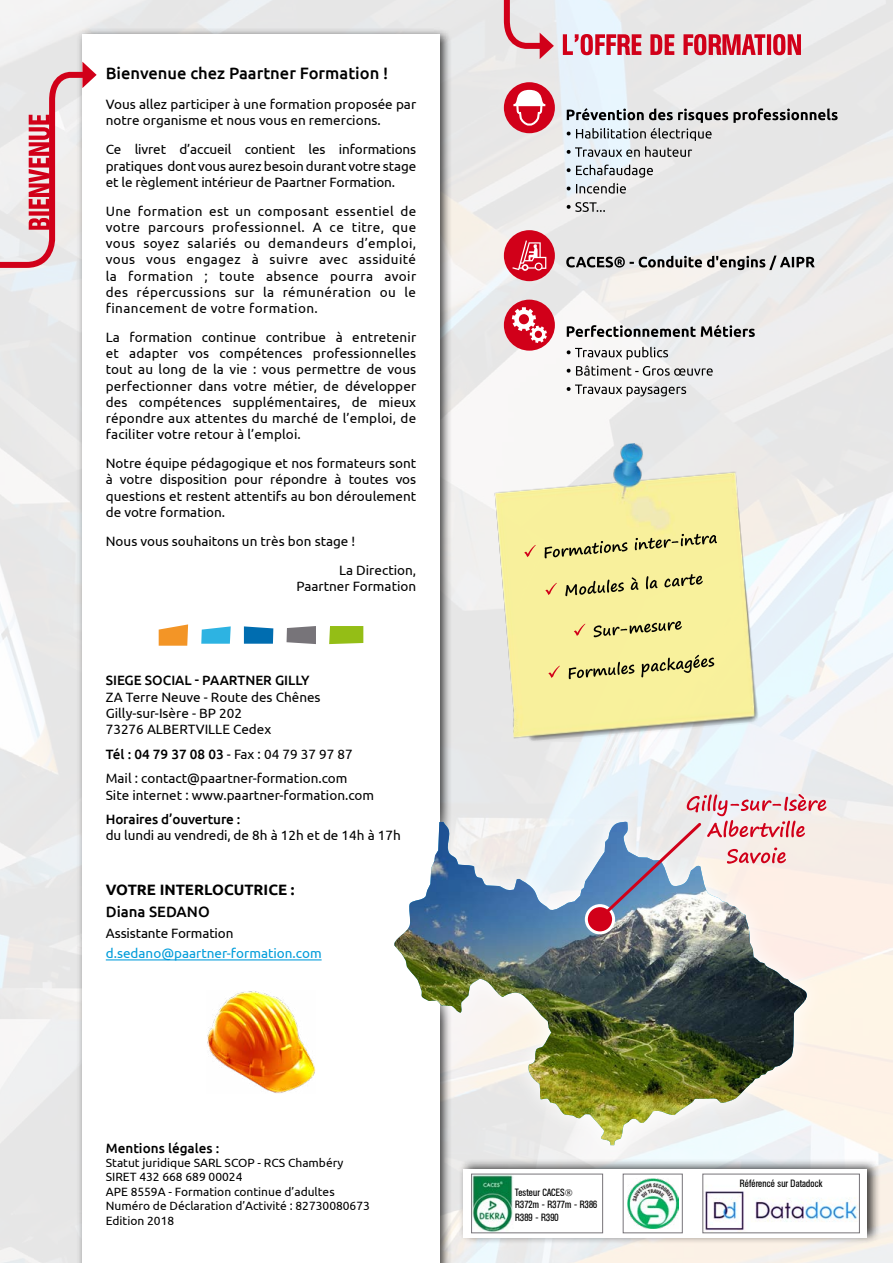
<style>
.page{position:relative;width:893px;height:1263px;background:#fff}
.page>*{position:absolute;margin:0;border:0;box-sizing:border-box;transform-origin:0 0}
.t1{font:500 16.5px "Ubuntu";color:#000}
.t2{font:700 15px "Ubuntu";color:#000}
.t3{font:500 15px "Ubuntu";color:#000}
.t4{font:13.5px/16.2px "Ubuntu";color:#000}
.t5{font:500 13.5px "Ubuntu";color:#000}
.t6{font:13.5px "Ubuntu";color:#009cda}
.t7{font:12px/14.4px "Ubuntu";color:#000}
.t8{font:10.5px/12.6px "Agent Con DB Normal";color:#000}
.s1{font-weight:500}
</style>
<div class="page">
<img style="left:0;top:0;width:893px;height:1263px">
<div style="left:76px;top:28px;width:376px;height:1235px;background:#000;opacity:.75"></div>
<div style="left:82px;top:34px;width:358px;height:1229px;background:#fff"></div>
<svg style="left:0;top:62px;width:97px;height:209px"></svg>
<svg style="left:563px;top:34px;width:238px;height:21px;background:#db6877"></svg>
<svg style="left:501px;top:0;width:53px;height:59px;background:#e3bbc0"></svg>
<svg style="left:440px;top:803px;width:385px;height:360px"></svg>
<svg style="left:440px;top:821px;width:371px;height:324px;fill:#feefe6"></svg>
<img style="left:394px;top:822px;width:379px;height:323px">
<div style="left:586px;top:906px;width:28px;height:27px;background:#d10019;border-radius:50%"></div>
<div style="left:585px;top:904px;width:30px;height:30px;border:3px solid #fff;border-radius:50%"></div>
<svg style="left:600px;top:794px;width:226px;height:124px;background:#d6ccd3"></svg>
<hr style="left:106px;top:959px;width:216px;height:1px;background:#009cda">
<svg style="left:159px;top:624px;width:29px;height:22px"></svg>
<svg style="left:201px;top:626px;width:30px;height:18px"></svg>
<svg style="left:244px;top:626px;width:29px;height:18px"></svg>
<svg style="left:287px;top:626px;width:29px;height:18px"></svg>
<svg style="left:329px;top:626px;width:34px;height:18px"></svg>
<img style="left:207px;top:991px;width:108px;height:102px">
<div style="left:459px;top:1158px;width:422px;height:86px;background:#000;opacity:.75"></div>
<div style="left:463px;top:1169px;width:404px;height:68px;background:#fff"></div>
<svg style="left:622px;top:1173px;width:61px;height:60px"></svg>
<svg style="left:471px;top:1173px;width:132px;height:60px"></svg>
<svg style="left:702px;top:1173px;width:158px;height:60px"></svg>
<svg style="left:567px;top:202px;width:38px;height:10px"></svg>
<svg style="left:567px;top:165px;width:86px;height:29px;background:#c2c5c8"></svg>
<svg style="left:567px;top:108px;width:271px;height:49px;background:#c4c6c8"></svg>
<div style="left:504px;top:82px;width:51px;height:51px;background:#d10019;border-radius:50%"></div>
<svg style="left:513px;top:90px;width:32px;height:36px"></svg>
<svg style="left:567px;top:384px;width:119px;height:12px"></svg>
<svg style="left:567px;top:347px;width:146px;height:29px"></svg>
<svg style="left:567px;top:325px;width:188px;height:12px;background:#929293"></svg>
<div style="left:504px;top:300px;width:51px;height:51px;background:#d10019;border-radius:50%"></div>
<svg style="left:512px;top:307px;width:35px;height:36px"></svg>
<div style="left:504px;top:230px;width:51px;height:51px;background:#d10019;border-radius:50%"></div>
<svg style="left:512px;top:240px;width:34px;height:31px"></svg>
<svg style="left:566px;top:256px;width:249px;height:14px;background:#a09f9f"></svg>
<img style="left:489px;top:434px;width:276px;height:314px">
<svg style="left:569px;top:655px;width:145px;height:24px;background:#cec781"></svg>
<svg style="left:548px;top:666px;width:12px;height:12px"></svg>
<svg style="left:594px;top:621px;width:88px;height:16px"></svg>
<svg style="left:574px;top:624px;width:11px;height:12px"></svg>
<svg style="left:565px;top:574px;width:138px;height:22px;background:#cfc982"></svg>
<svg style="left:545px;top:583px;width:12px;height:12px"></svg>
<svg style="left:545px;top:534px;width:172px;height:24px;background:#d3cc84"></svg>
<svg style="left:524px;top:545px;width:12px;height:12px"></svg>
<p class="t1" style="left:106px;top:62px;width:284px">Bienvenue chez Paartner Formation !</p>
<p class="t4" style="left:106px;top:96px;width:312px">Vous allez participer à une formation proposée par notre organisme et nous vous en remercions.</p>
<p class="t4" style="left:106px;top:141px;width:312px;text-align:justify">Ce livret d’accueil contient les informations pratiques dont vous aurez besoin durant votre stage et le règlement intérieur de Paartner Formation.</p>
<p class="t4" style="left:106px;top:202px;width:312px;text-align:justify">Une formation est un composant essentiel de votre parcours professionnel. A ce titre, que vous soyez salariés ou demandeurs d’emploi, vous vous engagez à suivre avec assiduité la formation ; toute absence pourra avoir des répercussions sur la rémunération ou le financement de votre formation.</p>
<p class="t4" style="left:106px;top:329px;width:312px;text-align:justify">La formation continue contribue à entretenir et adapter vos compétences professionnelles tout au long de la vie : vous permettre de vous perfectionner dans votre métier, de développer des compétences supplémentaires, de mieux répondre aux attentes du marché de l’emploi, de faciliter votre retour à l’emploi.</p>
<p class="t4" style="left:106px;top:455px;width:312px;text-align:justify">Notre équipe pédagogique et nos formateurs sont à votre disposition pour répondre à toutes vos questions et restent attentifs au bon déroulement de votre formation.</p>
<p class="t4" style="left:339px;top:526px;width:79px;line-height:29px;text-indent:-233px">Nous vous souhaitons un très bon stage !<br>La Direction,</p>
<p class="t4" style="left:296px;top:577px;width:121px">Paartner Formation</p>
<p class="t5" style="left:106px;top:672px;width:205px">SIEGE SOCIAL - PAARTNER GILLY</p>
<p class="t4" style="left:106px;top:688px;width:216px">ZA Terre Neuve - Route des Chênes<br>Gilly-sur-Isère - BP 202<br>73276 ALBERTVILLE Cedex</p>
<p class="t4" style="left:106px;top:741px;width:248px;line-height:24.8px"><span class="s1">Tél : 04 79 37 08 03</span> - Fax : 04 79 37 97 87<br>Mail : contact@paartner-formation.com</p>
<p class="t4" style="left:106px;top:786px;width:270px">Site internet : www.paartner-formation.com</p>
<p class="t5" style="left:106px;top:811px;width:136px">Horaires d’ouverture :</p>
<p class="t4" style="left:106px;top:827px;width:296px">du lundi au vendredi, de 8h à 12h et de 14h à 17h</p>
<p class="t2" style="left:106px;top:881px;width:190px">VOTRE INTERLOCUTRICE :</p>
<p class="t3" style="left:106px;top:902px;width:105px">Diana SEDANO</p>
<p class="t4" style="left:106px;top:924px;width:129px">Assistante Formation</p>
<p class="t6" style="left:106px;top:945px;width:217px">d.sedano@paartner-formation.com</p>
<p class="t5" style="left:106px;top:1139px;width:115px">Mentions légales :</p>
<p class="t7" style="left:106px;top:1155px;width:266px">Statut juridique SARL SCOP - RCS Chambéry SIRET 432 668 689 00024<br>APE 8559A - Formation continue d’adultes Numéro de Déclaration d’Activité : 82730080673<br>Edition 2018</p>
<p class="t8" style="left:515px;top:1186px;width:84px">Testeur CACES®<br>R372m - R377m - R386<br>R389 - R390</p>
<p class="t8" style="left:740px;top:1177px;width:84px">Référencé sur Datadock</p>
</div>
